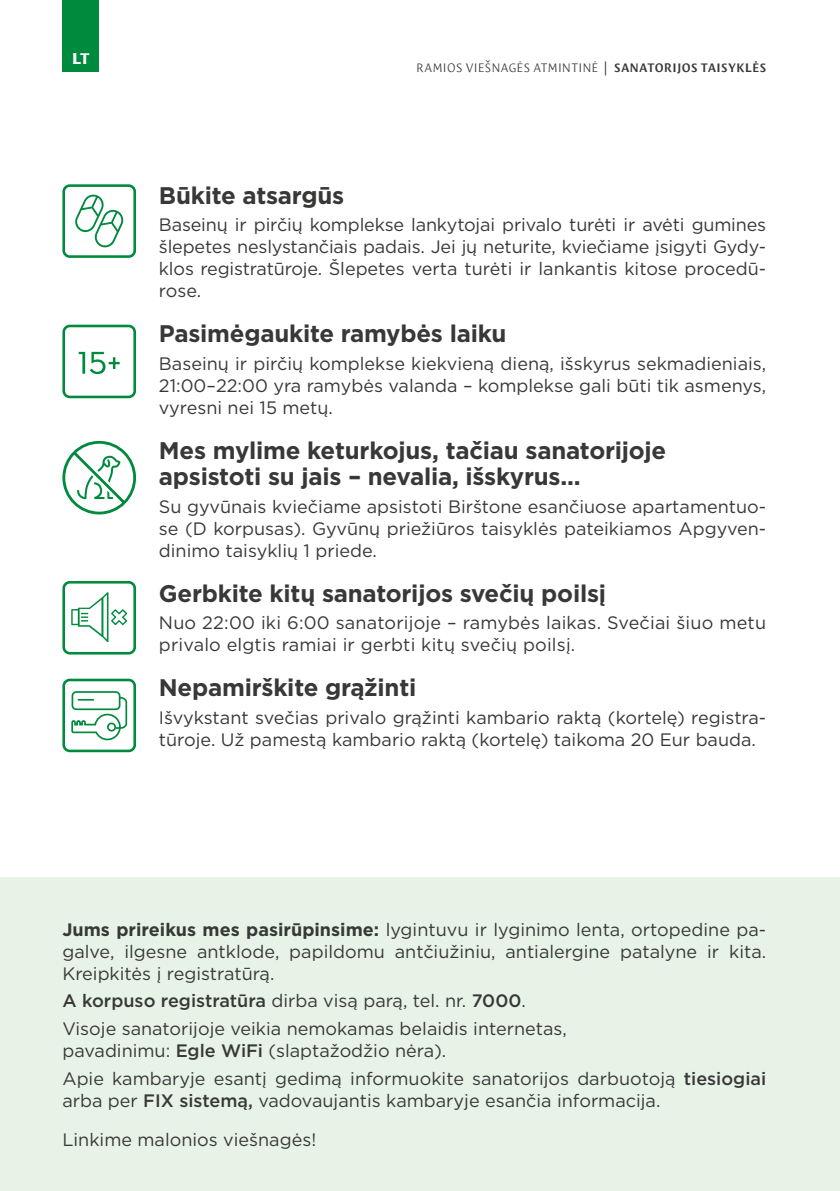
<style>
.page{position:relative;width:840px;height:1191px;background:#fff}
.page>*{position:absolute;margin:0;border:0;box-sizing:border-box;transform-origin:0 0}
.t1{font:700 24px/26px "Gotham";letter-spacing:-.01em;color:#383937}
.t2{font:18px/22px "Gotham";color:#383937}
.t3{font:700 18px "Leksa Sans Pro";color:#fff}
.t4{font:300 14px "Leksa Sans Pro";letter-spacing:.03em;color:#383937}
.s1{font-family:"Muli"}
.s2{font-weight:600}
.s3{font-weight:700}
.s4{font-weight:500}
</style>
<div class="page">
<div style="left:0;top:878px;width:839px;height:313px;background:#e8f3e8"></div>
<div style="left:62px;top:184px;width:74px;height:74px;border:3px solid #008a3d;border-radius:6px"></div>
<svg style="left:75px;top:194px;width:49px;height:54px"></svg>
<svg style="left:62px;top:441px;width:74px;height:73px"></svg>
<div style="left:62px;top:678px;width:74px;height:74px;border:3px solid #008a3d;border-radius:6px"></div>
<svg style="left:71px;top:691px;width:57px;height:50px"></svg>
<div style="left:62px;top:581px;width:74px;height:73px;border:3px solid #008a3d;border-radius:6px"></div>
<svg style="left:71px;top:592px;width:56px;height:50px"></svg>
<div style="left:62px;top:325px;width:74px;height:73px;border:3px solid #008a3d;border-radius:6px"></div>
<svg style="left:79px;top:352px;width:41px;height:22px"></svg>
<div style="left:62px;top:0;width:37px;height:72px;background:#008a3d"></div>
<p class="t3" style="left:72px;top:47px;width:19px">LT</p>
<p class="t4" style="left:416px;top:59px;width:351px">RAMIOS VIEŠNAGĖS ATMINTINĖ <span class="s1">|</span> <span class="s2">SANATORIJOS TAISYKLĖS</span></p>
<h1 class="t1" style="left:159px;top:182px;width:187px">Būkite atsargūs</h1>
<p class="t2" style="left:159px;top:213px;width:608px;text-align:justify">Baseinų ir pirčių komplekse lankytojai privalo turėti ir avėti gumines šlepetes neslystančiais padais. Jei jų neturite, kviečiame įsigyti Gydy&shy;klos registratūroje. Šlepetes verta turėti ir lankantis kitose procedū&shy;rose.</p>
<h1 class="t1" style="left:159px;top:320px;width:349px">Pasimėgaukite ramybės laiku</h1>
<p class="t2" style="left:159px;top:352px;width:608px;text-align:justify">Baseinų ir pirčių komplekse kiekvieną dieną, išskyrus sekmadieniais, 21:00–22:00 yra ramybės valanda – komplekse gali būti tik asmenys, vyresni nei 15 metų.</p>
<h1 class="t1" style="left:159px;top:437px;width:508px">Mes mylime keturkojus, tačiau sanatorijoje apsistoti su jais – nevalia, išskyrus...</h1>
<p class="t2" style="left:159px;top:495px;width:608px;text-align:justify">Su gyvūnais kviečiame apsistoti Birštone esančiuose apartamentuo&shy;se (D korpusas). Gyvūnų priežiūros taisyklės pateikiamos Apgyven&shy;dinimo taisyklių 1 priede.</p>
<h1 class="t1" style="left:159px;top:580px;width:448px">Gerbkite kitų sanatorijos svečių poilsį</h1>
<p class="t2" style="left:159px;top:611px;width:608px">Nuo 22:00 iki 6:00 sanatorijoje – ramybės laikas. Svečiai šiuo metu privalo elgtis ramiai ir gerbti kitų svečių poilsį.</p>
<h1 class="t1" style="left:159px;top:675px;width:259px">Nepamirškite grąžinti</h1>
<p class="t2" style="left:159px;top:706px;width:608px">Išvykstant svečias privalo grąžinti kambario raktą (kortelę) registra&shy;tūroje. Už pamestą kambario raktą (kortelę) taikoma 20 Eur bauda.</p>
<p class="t2" style="left:62px;top:917px;width:705px;text-align:justify"><span class="s3">Jums prireikus mes pasirūpinsime:</span> lygintuvu ir lyginimo lenta, ortopedine pa&shy;galve, ilgesne antklode, papildomu antčiužiniu, antialergine patalyne ir kita.<br>Kreipkitės į registratūrą.</p>
<p class="t2" style="left:62px;top:986px;width:505px;line-height:27.6px"><span class="s4">A korpuso registratūra</span> dirba visą parą, tel. nr. <span class="s4">7000</span>.<br>Visoje sanatorijoje veikia nemokamas belaidis internetas,</p>
<p class="t2" style="left:62px;top:1036px;width:705px;line-height:27.6px">pavadinimu: <span class="s4">Egle WiFi</span> (slaptažodžio nėra).<br>Apie kambaryje esantį gedimą informuokite sanatorijos darbuotoją <span class="s4">tiesiogiai</span></p>
<p class="t2" style="left:62px;top:1080px;width:599px;line-height:39px">arba per <span class="s4">FIX sistemą,</span> vadovaujantis kambaryje esančia informacija.<br>Linkime malonios viešnagės!</p>
</div>
